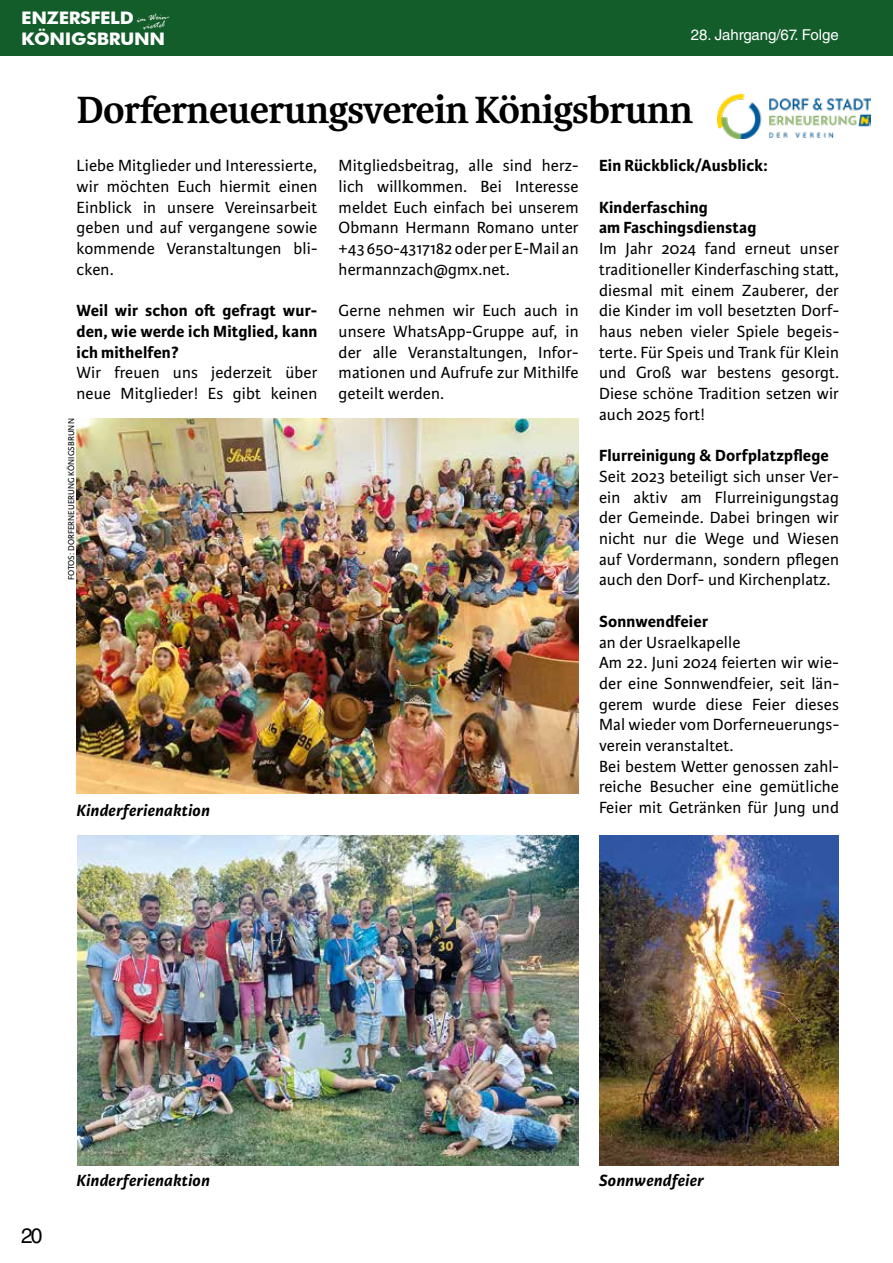
<style>
.page{position:relative;width:893px;height:1263px;background:#fff}
.page>*{position:absolute;margin:0;border:0;box-sizing:border-box;transform-origin:0 0}
.t1{font:700 40.5px "Karmina";letter-spacing:-.02em;color:#000}
.t2{font:21px "Helvetica LT Std";color:#000}
.t3{font:17.25px/20.7px "Karmina Sans";letter-spacing:.01em;color:#000;text-align:justify}
.t4{font:700 17.25px/20.7px "Karmina Sans";letter-spacing:.01em;color:#000;text-align:justify}
.t5{font:italic 700 17.25px "Karmina Sans";letter-spacing:.02em;color:#000}
.t6{font:700 17.25px/20.5px "Futura BT";letter-spacing:-.02em;color:#fff;scale:1.06 1}
.t7{font:15px "Helvetica LT Std";color:#fff}
.t8{font:italic 9.6px/7.6px "Rage";color:#fff;text-align:center}
.t9{font:9px "Karmina Sans";letter-spacing:.01em;color:#000}
</style>
<div class="page">
<div style="left:0;top:0;width:893px;height:55px;background:#135d2b"></div>
<img style="left:76px;top:419px;width:502px;height:374px">
<img style="left:599px;top:836px;width:240px;height:329px">
<img style="left:77px;top:836px;width:502px;height:329px">
<img style="left:718px;top:95px;width:153px;height:43px">
<p class="t6" style="left:21px;top:7px;width:137px">ENZERSFELD<br>KÖNIGSBRUNN</p>
<p class="t8" style="left:137px;top:17px;width:36px;rotate:-7deg">im Wein&shy;viertel</p>
<p class="t7" style="left:691px;top:26px;width:150px">28. Jahrgang/67. Folge</p>
<h1 class="t1" style="left:77px;top:87px;width:618px">Dorferneuerungsverein Königsbrunn</h1>
<p class="t3" style="left:339px;top:156px;width:241px">Mitgliedsbeitrag, alle sind herz&shy;lich willkommen. Bei Interesse meldet Euch einfach bei unserem Obmann Hermann Romano unter +43 650-4317182 oder per E-Mail an hermannzach@gmx.net.</p>
<p class="t3" style="left:339px;top:301px;width:241px">Gerne nehmen wir Euch auch in unsere WhatsApp-Gruppe auf, in der alle Veranstaltungen, Infor&shy;mationen und Aufrufe zur Mithilfe geteilt werden.</p>
<p class="t4" style="left:599px;top:156px;width:170px">Ein Rückblick/Ausblick:</p>
<p class="t4" style="left:599px;top:197px;width:159px">Kinderfasching<br>am Faschingsdienstag</p>
<p class="t3" style="left:599px;top:239px;width:241px">Im Jahr 2024 fand erneut unser traditioneller Kinderfasching statt, diesmal mit einem Zauberer, der die Kinder im voll besetzten Dorf&shy;haus neben vieler Spiele begeis&shy;terte. Für Speis und Trank für Klein und Groß war bestens gesorgt.<br>Diese schöne Tradition setzen wir auch 2025 fort!</p>
<p class="t4" style="left:599px;top:446px;width:231px">Flurreinigung &amp; Dorfplatzpflege</p>
<p class="t3" style="left:599px;top:466px;width:241px">Seit 2023 beteiligt sich unser Ver&shy;ein aktiv am Flurreinigungstag der Gemeinde. Dabei bringen wir nicht nur die Wege und Wiesen auf Vordermann, sondern pflegen auch den Dorf- und Kirchenplatz.</p>
<p class="t4" style="left:599px;top:611px;width:111px">Sonnwendfeier</p>
<p class="t3" style="left:599px;top:632px;width:241px;text-align:left">an der Usraelkapelle<br>Am 22. Juni 2024 feierten wir wie&shy;der eine Sonnwendfeier, seit län&shy;gerem wurde diese Feier dieses<br>Mal wieder vom Dorferneuerungs&shy;verein veranstaltet.<br>Bei bestem Wetter genossen zahl&shy;reiche Besucher eine gemütliche<br>Feier mit Getränken für Jung und</p>
<p class="t3" style="left:77px;top:156px;width:242px">Liebe Mitglieder und Interessierte, wir möchten Euch hiermit einen Einblick in unsere Vereinsarbeit geben und auf vergangene sowie kommende Veranstaltungen bli&shy;cken.</p>
<p class="t4" style="left:77px;top:301px;width:242px">Weil wir schon oft gefragt wur&shy;den, wie werde ich Mitglied, kann ich mithelfen?</p>
<p class="t3" style="left:77px;top:363px;width:242px">Wir freuen uns jederzeit über neue Mitglieder! Es gibt keinen</p>
<p class="t9" style="left:66px;top:580px;width:163px;rotate:-90deg">FOTOS: DORFERNEUERUNG KÖNIGSBRUNN</p>
<p class="t5" style="left:76px;top:801px;width:135px">Kinderferienaktion</p>
<p class="t2" style="left:21px;top:1224px;width:23px">20</p>
<p class="t5" style="left:76px;top:1171px;width:135px">Kinderferienaktion</p>
<p class="t5" style="left:599px;top:1171px;width:106px">Sonnwendfeier</p>
</div>
